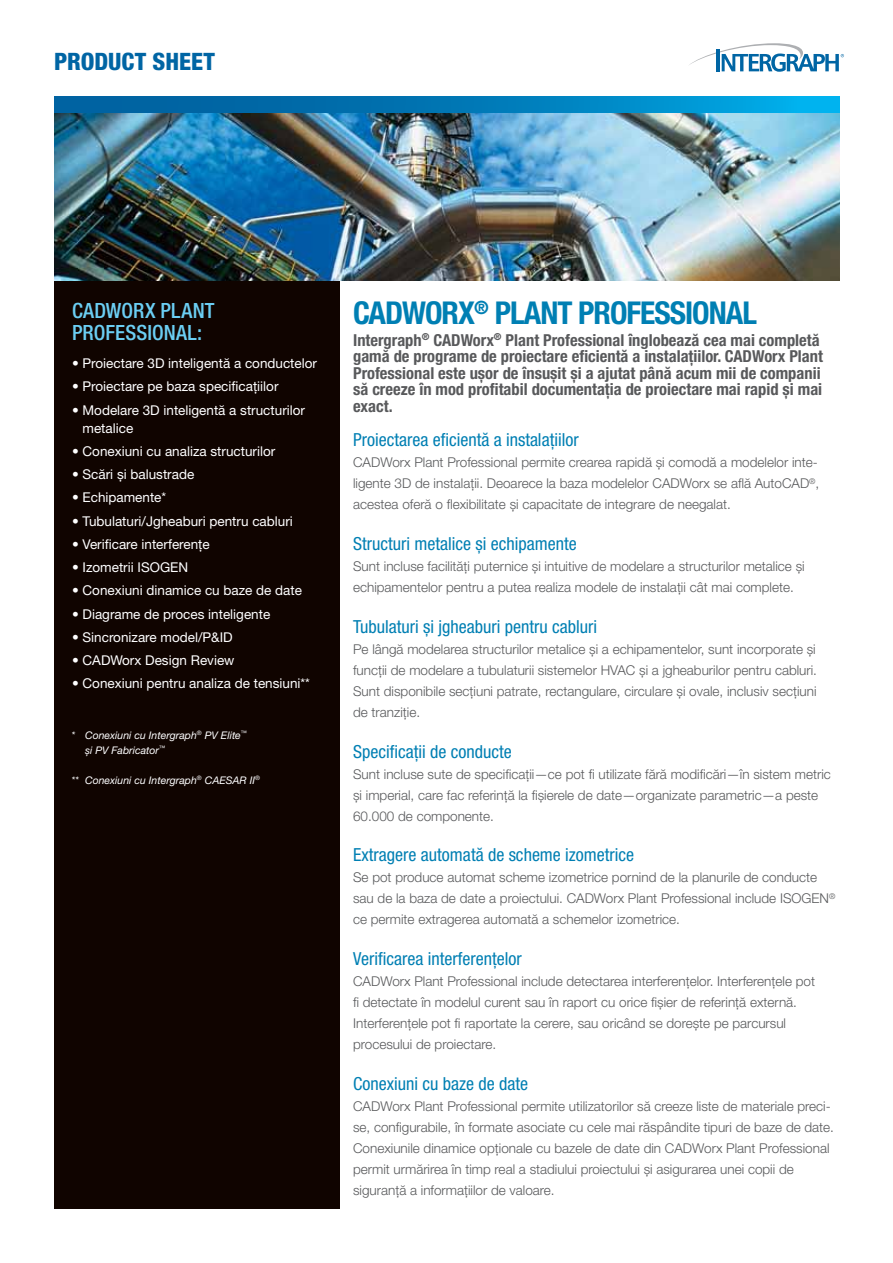
<style>
.page{position:relative;width:893px;height:1263px;background:#fff}
.page>*{position:absolute;margin:0;border:0;box-sizing:border-box;transform-origin:0 0}
.t1{font:700 condensed 31.5px "Helvetica Neue LT Pro";letter-spacing:-.03em;color:#007fb3}
.t2{font:800 condensed 24px "Helvetica Neue LT Pro";color:#0065a4}
.t3{font:500 condensed 21px/22.5px "Helvetica Neue LT Pro";letter-spacing:.005em;color:#6bcef3}
.t4{font:condensed 18px "Helvetica Neue LT Pro";color:#007fb3}
.t5{font:700 condensed 16.5px/16.5px "Helvetica Neue LT Pro";color:#58595b}
.t6{font:300 13.5px/21px "Helvetica Neue LT Pro";color:#58595b}
.t7{font:13.5px/18px "Helvetica Neue LT Pro";color:#fff}
.t8{font:italic 10.5px/15px "Helvetica Neue LT Pro";color:#fff}
</style>
<div class="page">
<div style="left:54px;top:280px;width:286px;height:929px;background:#100400"></div>
<img style="left:54px;top:113px;width:785px;height:168px">
<svg style="left:54px;top:96px;width:785px;height:17px;background:#007dbb"></svg>
<svg style="left:689px;top:43px;width:155px;height:29px"></svg>
<h2 class="t2" style="left:54px;top:47px;width:162px">PRODUCT SHEET</h2>
<h3 class="t3" style="left:72px;top:299px;width:144px">CADWORX PLANT<br>PROFESSIONAL:</h3>
<p class="t7" style="left:72px;top:354px;width:247px">• Proiectare 3D inteligentă a conductelor</p>
<p class="t7" style="left:72px;top:377px;width:208px">• Proiectare pe baza specificaţiilor</p>
<p class="t7" style="left:83px;top:400px;width:224px;text-indent:-11px">• Modelare 3D inteligentă a structurilor metalice</p>
<p class="t7" style="left:72px;top:442px;width:205px">• Conexiuni cu analiza structurilor</p>
<p class="t7" style="left:72px;top:465px;width:124px">• Scări şi balustrade</p>
<p class="t7" style="left:72px;top:488px;width:96px">• Echipamente*</p>
<p class="t7" style="left:72px;top:511px;width:222px">• Tubulaturi/Jgheaburi pentru cabluri</p>
<p class="t7" style="left:72px;top:535px;width:139px">• Verificare interferenţe</p>
<p class="t7" style="left:72px;top:558px;width:118px">• Izometrii ISOGEN</p>
<p class="t7" style="left:72px;top:581px;width:232px">• Conexiuni dinamice cu baze de date</p>
<p class="t7" style="left:72px;top:604px;width:200px">• Diagrame de proces inteligente</p>
<p class="t7" style="left:72px;top:628px;width:162px">• Sincronizare model/P&amp;ID</p>
<p class="t7" style="left:72px;top:651px;width:164px">• CADWorx Design Review</p>
<p class="t7" style="left:72px;top:674px;width:240px">• Conexiuni pentru analiza de tensiuni**</p>
<p class="t8" style="left:85px;top:727px;width:163px;text-indent:-14px">* Conexiuni cu Intergraph<sup>®</sup> PV Elite<sup>™ </sup>şi PV Fabricator<sup>™</sup></p>
<p class="t8" style="left:72px;top:772px;width:190px">** Conexiuni cu Intergraph<sup>®</sup> CAESAR II<sup>®</sup></p>
<h1 class="t1" style="left:353px;top:294px;width:405px">CADWORX<sup>®</sup> PLANT PROFESSIONAL</h1>
<p class="t5" style="left:353px;top:332px;width:471px">Intergraph<sup>®</sup> CADWorx<sup>®</sup> Plant Professional înglobează cea mai completă gamă de programe de proiectare eficientă a instalaţiilor. CADWorx Plant Professional este uşor de însuşit şi a ajutat până acum mii de companii să creeze în mod profitabil documentaţia de proiectare mai rapid şi mai exact.</p>
<h3 class="t4" style="left:353px;top:429px;width:227px">Proiectarea eficientă a instalaţiilor</h3>
<p class="t6" style="left:353px;top:452px;width:468px;text-align:justify">CADWorx Plant Professional permite crearea rapidă şi comodă a modelelor inte&shy;ligente 3D de instalaţii. Deoarece la baza modelelor CADWorx se află AutoCAD<sup>®</sup>, acestea oferă o flexibilitate şi capacitate de integrare de neegalat.</p>
<h3 class="t4" style="left:353px;top:533px;width:225px">Structuri metalice şi echipamente</h3>
<p class="t6" style="left:353px;top:555px;width:453px">Sunt incluse facilităţi puternice şi intuitive de modelare a structurilor metalice şi echipamentelor pentru a putea realiza modele de instalaţii cât mai complete.</p>
<h3 class="t4" style="left:353px;top:616px;width:246px">Tubulaturi şi jgheaburi pentru cabluri</h3>
<p class="t6" style="left:353px;top:638px;width:465px;text-align:justify">Pe lângă modelarea structurilor metalice şi a echipamentelor, sunt incorporate şi funcţii de modelare a tubulaturii sistemelor HVAC şi a jgheaburilor pentru cabluri.<br>Sunt disponibile secţiuni patrate, rectangulare, circulare şi ovale, inclusiv secţiuni de tranziţie.</p>
<h3 class="t4" style="left:353px;top:741px;width:160px">Specificaţii de conducte</h3>
<p class="t6" style="left:353px;top:763px;width:479px">Sunt incluse sute de specificaţii—ce pot fi utilizate fără modificări—în sistem metric şi imperial, care fac referinţă la fişierele de date—organizate parametric—a peste<br>60.000 de componente.</p>
<h3 class="t4" style="left:353px;top:844px;width:283px">Extragere automată de scheme izometrice</h3>
<p class="t6" style="left:353px;top:867px;width:484px">Se pot produce automat scheme izometrice pornind de la planurile de conducte sau de la baza de date a proiectului. CADWorx Plant Professional include ISOGEN<sup>® </sup>ce permite extragerea automată a schemelor izometrice.</p>
<h3 class="t4" style="left:353px;top:948px;width:170px">Verificarea interferenţelor</h3>
<p class="t6" style="left:353px;top:971px;width:463px">CADWorx Plant Professional include detectarea interferenţelor. Interferenţele pot fi detectate în modelul curent sau în raport cu orice fişier de referinţă externă.<br>Interferenţele pot fi raportate la cerere, sau oricând se doreşte pe parcursul procesului de proiectare.</p>
<h3 class="t4" style="left:353px;top:1073px;width:177px">Conexiuni cu baze de date</h3>
<p class="t6" style="left:353px;top:1095px;width:482px">CADWorx Plant Professional permite utilizatorilor să creeze liste de materiale preci&shy;se, configurabile, în formate asociate cu cele mai răspândite tipuri de baze de date.<br>Conexiunile dinamice opţionale cu bazele de date din CADWorx Plant Professional permit urmărirea în timp real a stadiului proiectului şi asigurarea unei copii de siguranţă a informaţiilor de valoare.</p>
</div>
